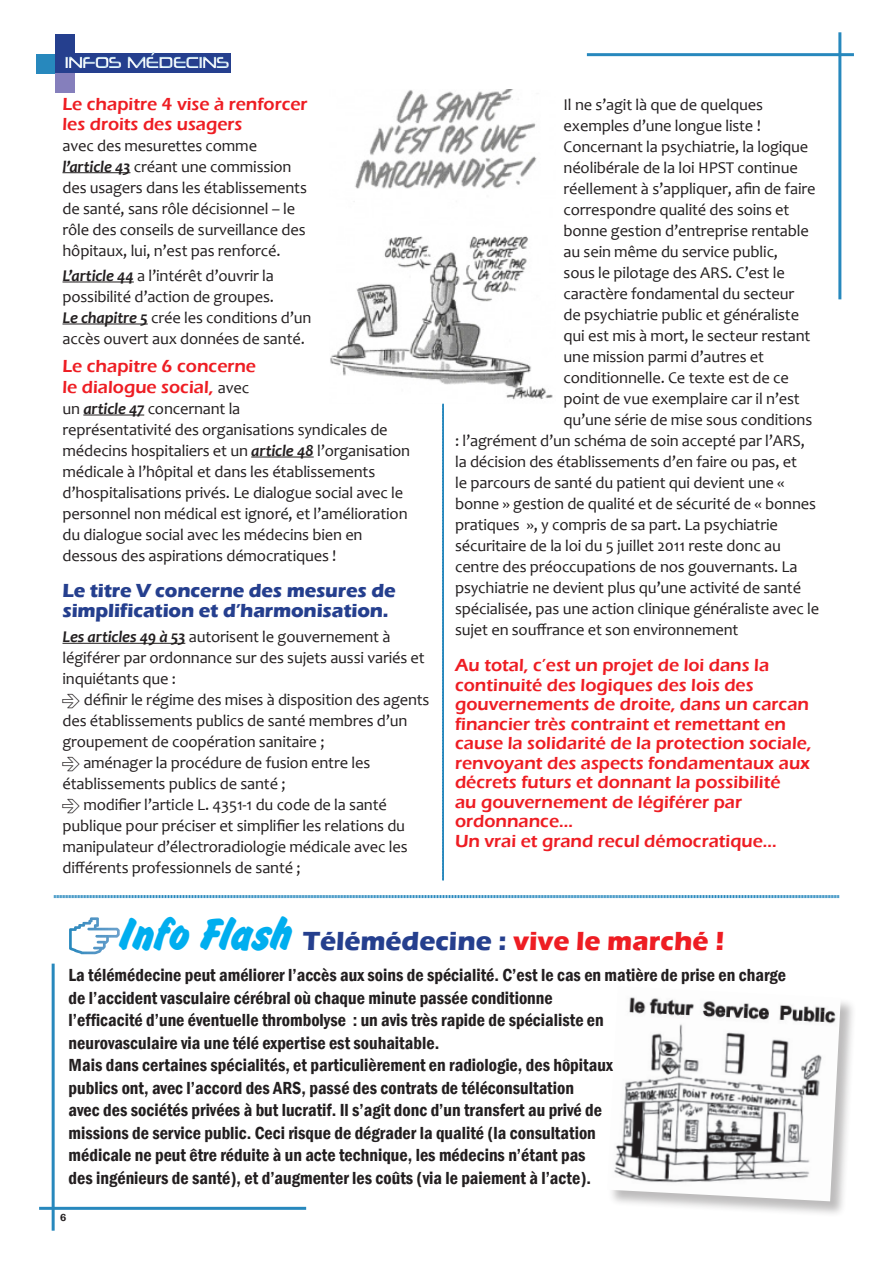
<style>
.page{position:relative;width:893px;height:1263px;background:#fff}
.page>*{position:absolute;margin:0;border:0;box-sizing:border-box;transform-origin:0 0}
.accroche_scripte{font:700 27px "Eras ITC";color:#253f8e}
.exergue{font:700 19.5px/19.5px "Eras ITC";letter-spacing:-.01em;color:#253f8e}
.sommaire{font:600 condensed 18px/22.5px "Franklin Gothic";color:#231f20}
.inter{font:600 18px/19.5px "Eras ITC";color:#ee1d23}
.txt_courant_3_col{font:16.5px/21px "Candara";letter-spacing:-.01em;color:#231f20}
.inter-2{font:16.5px/21px "Candara";letter-spacing:-.01em;color:#231f20}
.t1{font:16.5px "Neuropolitical Rg";letter-spacing:-.05em;color:#fff}
.t2{font:600 10.5px "Franklin Gothic";color:#231f20}
.s1{font-weight:700;font-style:italic}
.s2{font-family:"Candara";font-weight:400;font-size:16.5px;color:#231f20}
.s3{font-family:"Arrowstfb"}
.s4{font-family:"Arrowstfb";font-weight:400;font-size:40.5px;color:#fff}
.s5{font-family:"Brush Hand New";font-weight:400;font-size:48px;color:#00aeef}
.s6{color:#ee1d23}
</style>
<div class="page">
<hr style="left:52px;top:963px;width:3px;height:268px;background:#2788bd">
<hr style="left:39px;top:1207px;width:267px;height:3px;background:#2788bd">
<hr style="left:838px;top:32px;width:3px;height:267px;background:#2788bd">
<hr style="left:587px;top:53px;width:267px;height:3px;background:#2788bd">
<hr style="left:63px;top:172px;width:67px;height:1px;background:#231f20">
<hr style="left:63px;top:282px;width:71px;height:1px;background:#231f20">
<hr style="left:63px;top:324px;width:85px;height:1px;background:#231f20">
<hr style="left:83px;top:415px;width:61px;height:1px;background:#231f20">
<hr style="left:251px;top:457px;width:63px;height:1px;background:#231f20">
<hr style="left:63px;top:643px;width:122px;height:1px;background:#231f20">
<img style="left:330px;top:89px;width:223px;height:315px">
<svg style="left:54px;top:895px;width:785px;height:4px"></svg>
<div style="left:608px;top:987px;width:249px;height:230px;background:#231f20;opacity:.3"></div>
<img style="left:608px;top:987px;width:233px;height:214px">
<div style="left:36px;top:55px;width:19px;height:19px;background:#2788bd"></div>
<div style="left:55px;top:54px;width:19px;height:19px;background:#253f8e"></div>
<div style="left:55px;top:34px;width:20px;height:19px;background:#253f8e"></div>
<div style="left:55px;top:73px;width:20px;height:19px;background:#857fbc"></div>
<div style="left:55px;top:53px;width:176px;height:19px;background:#253f8e"></div>
<div style="left:61px;top:51px;width:173px;height:22px;background:#253f8e"></div>
<div style="left:61px;top:48px;width:173px;height:23px;background:#2788bd;opacity:.75"></div>
<svg style="left:442px;top:404px;width:2px;height:476px"></svg>
<p class="t1" style="left:64px;top:52px;width:167px">INFOS MÉDECINS</p>
<p class="inter" style="left:63px;top:95px;width:247px">Le chapitre 4 vise à renforcer les droits des usagers</p>
<p class="inter-2" style="left:63px;top:135px;width:246px">avec des mesurettes comme <span class="s1">l’article 43</span> créant une commission des usagers dans les établissements de santé, sans rôle décisionnel – le rôle des conseils de surveillance des hôpitaux, lui, n’est pas renforcé.</p>
<p class="txt_courant_3_col" style="left:63px;top:265px;width:213px"><span class="s1">L’article 44</span> a l’intérêt d’ouvrir la possibilité d’action de groupes.</p>
<p class="txt_courant_3_col" style="left:63px;top:307px;width:250px"><span class="s1">Le chapitre 5</span> crée les conditions d’un accès ouvert aux données de santé.</p>
<p class="inter" style="left:63px;top:356px;width:195px;line-height:21px">Le chapitre 6 concerne le dialogue social, <span class="s2">avec</span></p>
<p class="inter-2" style="left:63px;top:398px;width:349px">un <span class="s1">article 47</span> concernant la<br>représentativité des organisations syndicales de médecins hospitaliers et un <span class="s1">article 48</span> l’organisation médicale à l’hôpital et dans les établissements d’hospitalisations privés. Le dialogue social avec le personnel non médical est ignoré, et l’amélioration du dialogue social avec les médecins bien en dessous des aspirations démocratiques !</p>
<p class="exergue" style="left:63px;top:581px;width:335px">Le titre V concerne des mesures de simplification et d’harmonisation.</p>
<p class="txt_courant_3_col" style="left:63px;top:626px;width:364px"><span class="s1">Les articles 49 à 53</span> autorisent le gouvernement à légiférer par ordonnance sur des sujets aussi variés et inquiétants que :</p>
<p class="txt_courant_3_col" style="left:63px;top:689px;width:369px"><span class="s3">W</span> définir le régime des mises à disposition des agents des établissements publics de santé membres d’un groupement de coopération sanitaire ;</p>
<p class="txt_courant_3_col" style="left:63px;top:752px;width:309px"><span class="s3">W</span> aménager la procédure de fusion entre les établissements publics de santé ;</p>
<p class="txt_courant_3_col" style="left:63px;top:794px;width:347px"><span class="s3">W</span> modifier l’article L. 4351-1 du code de la santé publique pour préciser et simplifier les relations du manipulateur d’électroradiologie médicale avec les différents professionnels de santé ;</p>
<p class="txt_courant_3_col" style="left:564px;top:94px;width:201px">Il ne s’agit là que de quelques exemples d’une longue liste !</p>
<p class="txt_courant_3_col" style="left:564px;top:136px;width:246px">Concernant la psychiatrie, la logique</p>
<p class="txt_courant_3_col" style="left:564px;top:157px;width:236px">néolibérale de la loi HPST continue</p>
<p class="txt_courant_3_col" style="left:564px;top:178px;width:254px">réellement à s’appliquer, afin de faire</p>
<p class="txt_courant_3_col" style="left:564px;top:199px;width:227px">correspondre qualité des soins et</p>
<p class="txt_courant_3_col" style="left:564px;top:220px;width:247px">bonne gestion d’entreprise rentable</p>
<p class="txt_courant_3_col" style="left:564px;top:241px;width:216px">au sein même du service public,</p>
<p class="txt_courant_3_col" style="left:564px;top:262px;width:223px">sous le pilotage des ARS. C’est le</p>
<p class="txt_courant_3_col" style="left:564px;top:283px;width:232px">caractère fondamental du secteur</p>
<p class="txt_courant_3_col" style="left:564px;top:304px;width:237px">de psychiatrie public et généraliste</p>
<p class="txt_courant_3_col" style="left:564px;top:325px;width:248px">qui est mis à mort, le secteur restant</p>
<p class="txt_courant_3_col" style="left:564px;top:346px;width:202px">une mission parmi d’autres et</p>
<p class="txt_courant_3_col" style="left:564px;top:367px;width:227px">conditionnelle. Ce texte est de ce</p>
<p class="txt_courant_3_col" style="left:564px;top:388px;width:238px">point de vue exemplaire car il n’est</p>
<p class="txt_courant_3_col" style="left:564px;top:409px;width:250px">qu’une série de mise sous conditions</p>
<p class="txt_courant_3_col" style="left:455px;top:430px;width:351px">: l’agrément d’un schéma de soin accepté par l’ARS,</p>
<p class="txt_courant_3_col" style="left:455px;top:451px;width:343px">la décision des établissements d’en faire ou pas, et</p>
<p class="txt_courant_3_col" style="left:455px;top:472px;width:331px">le parcours de santé du patient qui devient une «</p>
<p class="txt_courant_3_col" style="left:455px;top:493px;width:362px">bonne » gestion de qualité et de sécurité de « bonnes</p>
<p class="txt_courant_3_col" style="left:455px;top:514px;width:324px">pratiques », y compris de sa part. La psychiatrie</p>
<p class="txt_courant_3_col" style="left:455px;top:535px;width:327px">sécuritaire de la loi du 5 juillet 2011 reste donc au</p>
<p class="txt_courant_3_col" style="left:455px;top:556px;width:344px">centre des préoccupations de nos gouvernants. La</p>
<p class="txt_courant_3_col" style="left:455px;top:577px;width:348px">psychiatrie ne devient plus qu’une activité de santé</p>
<p class="txt_courant_3_col" style="left:455px;top:598px;width:366px">spécialisée, pas une action clinique généraliste avec le</p>
<p class="txt_courant_3_col" style="left:455px;top:619px;width:285px">sujet en souffrance et son environnement</p>
<p class="inter" style="left:455px;top:656px;width:358px">Au total, c’est un projet de loi dans la continuité des logiques des lois des gouvernements de droite, dans un carcan financier très contraint et remettant en cause la solidarité de la protection sociale, renvoyant des aspects fondamentaux aux décrets futurs et donnant la possibilité<br>au gouvernement de légiférer par ordonnance...<br>Un vrai et grand recul démocratique...</p>
<p class="accroche_scripte" style="left:69px;top:925px;width:658px"><span class="s4">A</span><span class="s5">Info Flash</span> Télémédecine : <span class="s6">vive le marché !</span></p>
<p class="sommaire" style="left:69px;top:963px;width:719px">La télémédecine peut améliorer l’accès aux soins de spécialité. C’est le cas en matière de prise en charge de l’accident vasculaire cérébral où chaque minute passée conditionne<br>l’efficacité d’une éventuelle thrombolyse : un avis très rapide de spécialiste en<br>neurovasculaire via une télé expertise est souhaitable.</p>
<p class="sommaire" style="left:69px;top:1053px;width:546px">Mais dans certaines spécialités, et particulièrement en radiologie, des hôpitaux publics ont, avec l’accord des ARS, passé des contrats de téléconsultation<br>avec des sociétés privées à but lucratif. Il s’agit donc d’un transfert au privé de missions de service public. Ceci risque de dégrader la qualité (la consultation médicale ne peut être réduite à un acte technique, les médecins n’étant pas des ingénieurs de santé), et d’augmenter les coûts (via le paiement à l’acte).</p>
<p class="t2" style="left:60px;top:1211px;width:8px">6</p>
</div>
